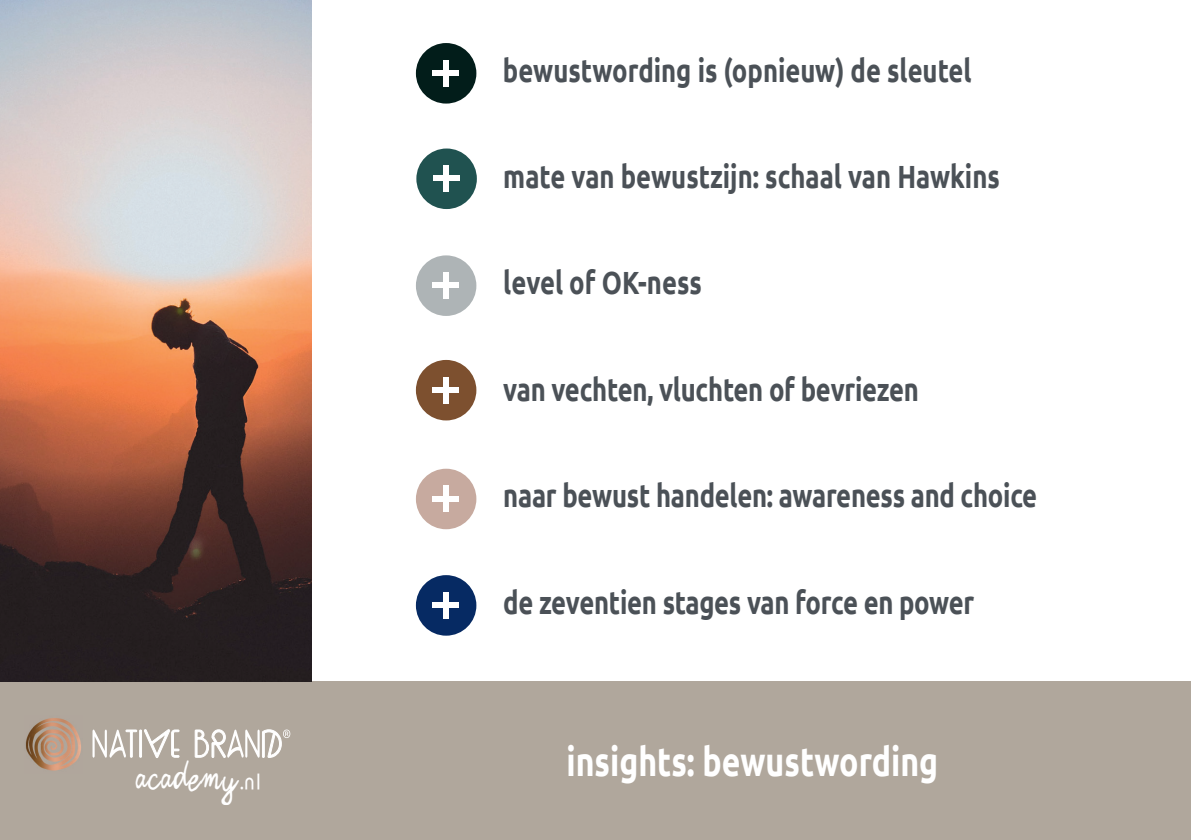
<style>
.page{position:relative;width:1191px;height:840px;background:#fff}
.page>*{position:absolute;margin:0;border:0;box-sizing:border-box;transform-origin:0 0}
.t1{font:700 40px "Ubuntu";color:#fff;scale:.8 1}
.t2{font:700 32px "Ubuntu";letter-spacing:-.01em;color:#4b5157;scale:.8 1}
.t3{font:29.4px "Zerocalcare Double Trouble";letter-spacing:.03em;color:#fff;scale:.9 1}
.s1{font-family:"Kirvy";font-weight:700;font-size:19px}
</style>
<div class="page">
<div style="left:0;top:680px;width:1191px;height:159px;background:#b0a79c"></div>
<svg style="left:92px;top:729px;width:88px;height:28px"></svg>
<svg style="left:194px;top:729px;width:96px;height:28px"></svg>
<img style="left:25px;top:718px;width:56px;height:53px">
<img style="left:0;top:0;width:312px;height:680px">
<div style="left:416px;top:43px;width:60px;height:60px;background:#021d1a;border-radius:50%"></div>
<div style="left:443px;top:60px;width:6px;height:26px;background:#fff"></div>
<div style="left:432px;top:70px;width:27px;height:6px;background:#fff"></div>
<div style="left:416px;top:148px;width:61px;height:61px;background:#205250;border-radius:50%"></div>
<div style="left:443px;top:165px;width:6px;height:27px;background:#fff"></div>
<div style="left:433px;top:175px;width:26px;height:6px;background:#fff"></div>
<div style="left:416px;top:255px;width:60px;height:61px;background:#aeb4b6;border-radius:50%"></div>
<div style="left:443px;top:272px;width:6px;height:27px;background:#fff"></div>
<div style="left:432px;top:282px;width:27px;height:6px;background:#fff"></div>
<div style="left:416px;top:468px;width:60px;height:61px;background:#c7aa9f;border-radius:50%"></div>
<div style="left:443px;top:485px;width:6px;height:27px;background:#fff"></div>
<div style="left:432px;top:495px;width:27px;height:6px;background:#fff"></div>
<div style="left:416px;top:574px;width:60px;height:61px;background:#062a63;border-radius:50%"></div>
<div style="left:443px;top:591px;width:6px;height:27px;background:#fff"></div>
<div style="left:432px;top:602px;width:27px;height:5px;background:#fff"></div>
<div style="left:416px;top:360px;width:60px;height:60px;background:#7d502f;border-radius:50%"></div>
<div style="left:443px;top:376px;width:6px;height:27px;background:#fff"></div>
<div style="left:432px;top:387px;width:27px;height:5px;background:#fff"></div>
<p class="t3" style="left:136px;top:760px;width:140px">ACADEMY<span class="s1">.nl</span></p>
<p class="t2" style="left:503px;top:51px;width:587px">bewustwording is (opnieuw) de sleutel</p>
<p class="t2" style="left:503px;top:157px;width:622px">mate van bewustzijn: schaal van Hawkins</p>
<p class="t2" style="left:503px;top:263px;width:250px">level of OK-ness</p>
<p class="t2" style="left:503px;top:370px;width:521px">van vechten, vluchten of bevriezen</p>
<p class="t2" style="left:503px;top:476px;width:669px">naar bewust handelen: awareness and choice</p>
<p class="t2" style="left:503px;top:582px;width:590px">de zeventien stages van force en power</p>
<p class="t1" style="left:566px;top:737px;width:466px">insights: bewustwording</p>
</div>
